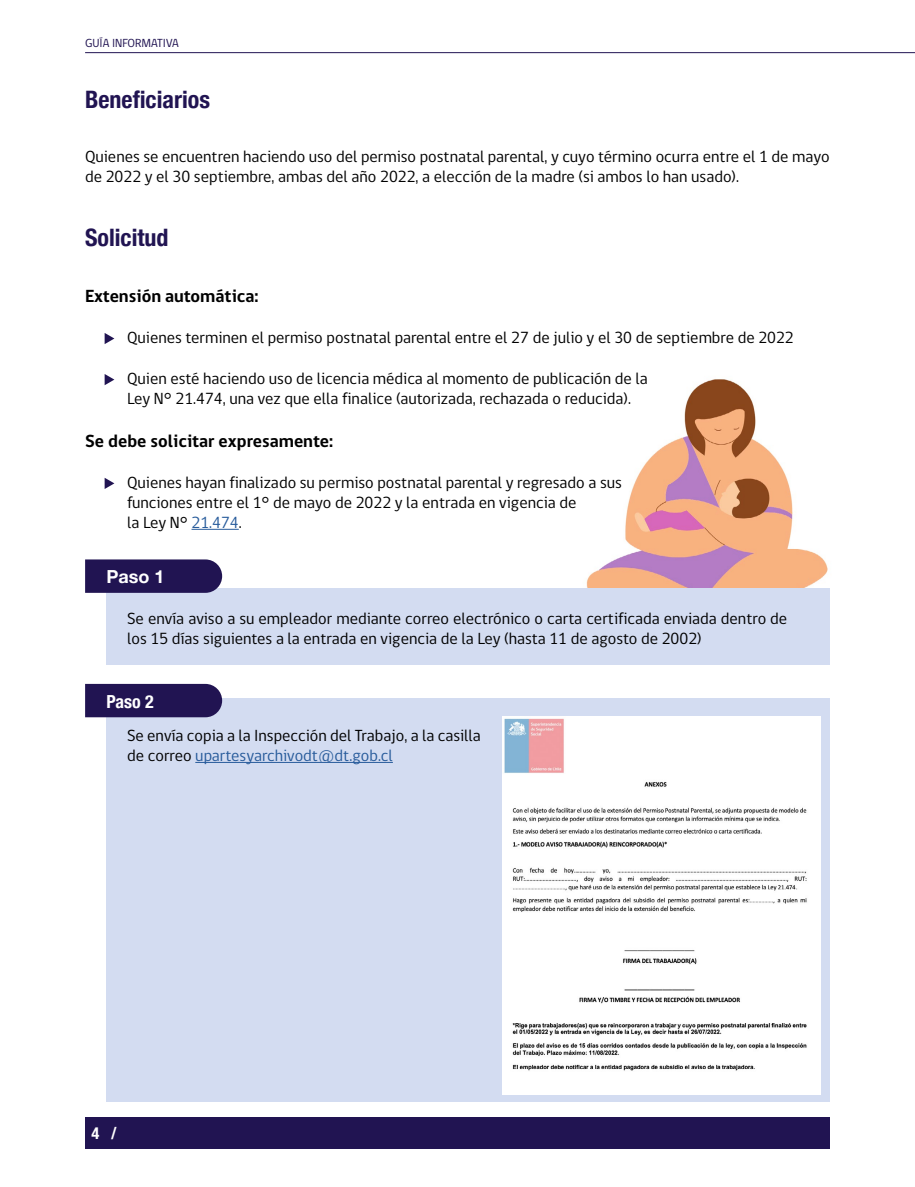
<style>
.page{position:relative;width:915px;height:1187px;background:#fff}
.page>*{position:absolute;margin:0;border:0;box-sizing:border-box;transform-origin:0 0}
.t1{font:700 condensed 24px "Helvetica Neue";color:#211452}
.t2{font:700 18px "gob CL";color:#000}
.t3{font:700 18px "Helvetica Neue";color:#fff}
.t4{font:700 condensed 18px "Helvetica Neue";color:#fff}
.t5{font:16.5px/19.8px "gob CL";color:#000}
.t6{font:700 condensed 16.5px "Helvetica Neue";color:#fff}
.t7{font:12px "gob CL";color:#211452}
.s1{color:#275b9b}
</style>
<div class="page">
<div style="left:85px;top:1116px;width:744px;height:32px;background:#211452"></div>
<hr style="left:85px;top:52px;width:829px;height:1px;background:#211452">
<img style="left:573px;top:379px;width:257px;height:286px">
<div style="left:106px;top:698px;width:723px;height:403px;background:#d3dcf1"></div>
<div style="left:85px;top:684px;width:137px;height:33px;background:#211452"></div>
<div style="left:106px;top:588px;width:723px;height:76px;background:#d3dcf1"></div>
<div style="left:85px;top:559px;width:137px;height:33px;background:#211452"></div>
<hr style="left:195px;top:762px;width:198px;height:1px;background:#275b9b">
<hr style="left:191px;top:529px;width:48px;height:1px;background:#275b9b">
<svg style="left:105px;top:333px;width:9px;height:11px"></svg>
<svg style="left:105px;top:374px;width:9px;height:11px"></svg>
<svg style="left:105px;top:478px;width:9px;height:11px"></svg>
<img style="left:502px;top:716px;width:318px;height:378px">
<p class="t7" style="left:85px;top:35px;width:95px">GUÍA INFORMATIVA</p>
<h1 class="t1" style="left:85px;top:80px;width:126px">Beneficiarios</h1>
<p class="t5" style="left:85px;top:147px;width:746px">Quienes se encuentren haciendo uso del permiso postnatal parental, y cuyo término ocurra entre el 1 de mayo de 2022 y el 30 septiembre, ambas del año 2022, a elección de la madre (si ambos lo han usado).</p>
<h1 class="t1" style="left:85px;top:218px;width:85px">Solicitud</h1>
<p class="t2" style="left:85px;top:284px;width:175px">Extensión automática:</p>
<p class="t5" style="left:127px;top:328px;width:668px">Quienes terminen el permiso postnatal parental entre el 27 de julio y el 30 de septiembre de 2022</p>
<p class="t5" style="left:127px;top:369px;width:522px">Quien esté haciendo uso de licencia médica al momento de publicación de la<br>Ley N° 21.474, una vez que ella finalice (autorizada, rechazada o reducida).</p>
<p class="t2" style="left:85px;top:428px;width:249px">Se debe solicitar expresamente:</p>
<p class="t5" style="left:127px;top:473px;width:496px">Quienes hayan finalizado su permiso postnatal parental y regresado a sus funciones entre el 1° de mayo de 2022 y la entrada en vigencia de<br>la Ley N° <span class="s1">21.474</span>.</p>
<p class="t3" style="left:106px;top:562px;width:60px">Paso 1</p>
<p class="t5" style="left:127px;top:609px;width:661px">Se envía aviso a su empleador mediante correo electrónico o carta certificada enviada dentro de los 15 días siguientes a la entrada en vigencia de la Ley (hasta 11 de agosto de 2002)</p>
<p class="t4" style="left:106px;top:687px;width:49px">Paso 2</p>
<p class="t5" style="left:127px;top:726px;width:355px">Se envía copia a la Inspección del Trabajo, a la casilla de correo <span class="s1">upartesyarchivodt@dt.gob.cl</span></p>
<p class="t6" style="left:91px;top:1118px;width:27px">4 /</p>
</div>
